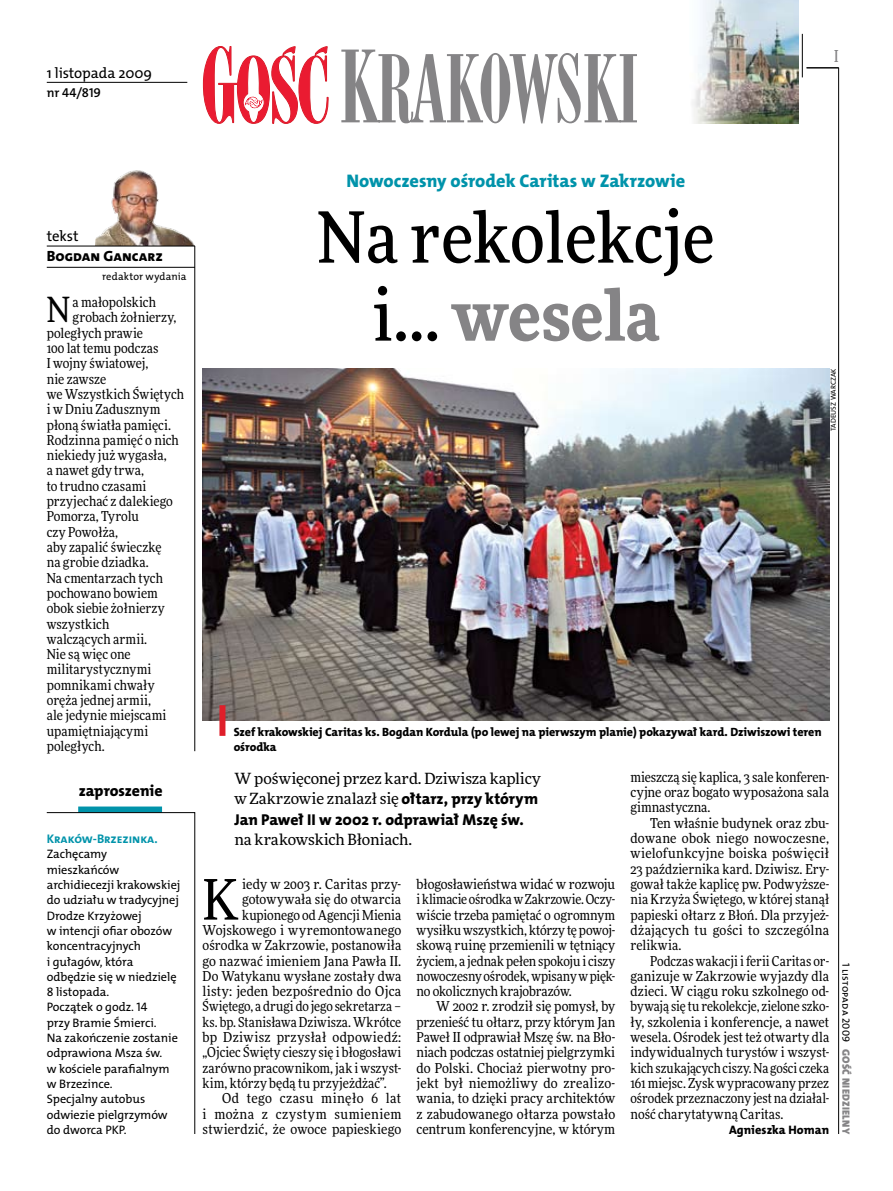
<style>
.page{position:relative;width:893px;height:1191px;background:#fff}
.page>*{position:absolute;margin:0;border:0;box-sizing:border-box;transform-origin:0 0}
.t1{font:500 70.5px/78px "Freeday Narrow";color:#000;text-align:center}
.t2{font:55.95px "Freeday Narrow News";color:#000}
.t3{font:34.8px "Freeday Narrow News";color:#000}
.t4{font:18.3px "The Mix HP8 Ex Bld";letter-spacing:-.005em;color:#0093aa}
.t5{font:500 16.5px "Freeday Narrow";color:#858486;scale:.9 1}
.t6{font:15.75px "The Mix HP8 Ex Bld";color:#000}
.t7{font:15.45px/20.4px "Freeday News";letter-spacing:-.01em;color:#000}
.t8{font:14.85px "The Mix HP5 Plain";color:#000}
.t9{font:14.85px "The Mix HP8 Ex Bld";color:#000}
.t10{font:13.65px/15.3px "Freeday Narrow News";letter-spacing:.005em;color:#000;text-align:justify}
.t11{font:13.65px "Freeday Narrow News";letter-spacing:.025em;color:#000}
.t12{font:13.65px "Freeday Narrow News";letter-spacing:.035em;color:#000}
.t13{font:13.65px "Freeday Narrow News";letter-spacing:.03em;color:#000}
.t14{font:12.9px "The Mix HP6 Se Bld";letter-spacing:-.005em;color:#000}
.t15{font:12.6px "The Mix HP7 Bld";letter-spacing:-.005em;color:#0093aa}
.t16{font:12.3px/15.3px "The Mix HP5 Plain";letter-spacing:-.005em;color:#000}
.t17{font:12.3px "The Mix HP8 Ex Bld";letter-spacing:.01em;color:#000}
.t18{font:12px/15.3px "The Mix HP8 Ex Bld";letter-spacing:-.005em;color:#000}
.t19{font:10.5px "The Mix HP5 Plain";letter-spacing:.015em;color:#000}
.t20{font:10.5px "The Mix HP9 Blk";letter-spacing:.025em;color:#858486}
.t21{font:7.2px "The Mix HP5 Plain";color:#000}
.s1{font-weight:900;color:#858486}
.s2{font-family:"The Mix HP8 Ex Bld";font-size:15.75px}
</style>
<div class="page">
<hr style="left:838px;top:68px;width:1px;height:1066px;background:#000">
<hr style="left:802px;top:34px;width:1px;height:43px;background:#000">
<svg style="left:203px;top:46px;width:126px;height:78px"></svg>
<svg style="left:341px;top:50px;width:296px;height:73px"></svg>
<hr style="left:806px;top:68px;width:33px;height:1px;background:#000">
<img style="left:692px;top:0;width:106px;height:123px">
<img style="left:95px;top:170px;width:100px;height:76px">
<hr style="left:47px;top:246px;width:148px;height:1px;background:#000">
<hr style="left:47px;top:267px;width:148px;height:1px;background:#000">
<hr style="left:47px;top:82px;width:140px;height:1px;background:#000">
<hr style="left:195px;top:246px;width:1px;height:505px;background:#000">
<img style="left:203px;top:368px;width:626px;height:352px">
<div style="left:219px;top:705px;width:6px;height:31px;background:#df1f2a"></div>
<div style="left:78px;top:806px;width:84px;height:6px;background:#0093aa"></div>
<svg style="left:46px;top:812px;width:149px;height:322px"></svg>
<p class="t8" style="left:47px;top:63px;width:107px">1 listopada 2009</p>
<p class="t14" style="left:47px;top:85px;width:56px">nr 44/819</p>
<p class="t5" style="left:834px;top:46px;width:6px">I</p>
<p class="t8" style="left:47px;top:227px;width:33px">tekst</p>
<p class="t9" style="left:47px;top:247px;width:118px">Bogdan Gancarz</p>
<p class="t19" style="left:102px;top:270px;width:86px">redaktor wydania</p>
<h3 class="t3" style="left:47px;top:289px;width:25px">N</h3>
<p class="t10" style="left:72px;top:294px;width:85px">a małopolskich</p>
<p class="t10" style="left:72px;top:310px;width:106px">grobach żołnierzy,</p>
<p class="t10" style="left:47px;top:325px;width:98px">poległych prawie</p>
<p class="t10" style="left:47px;top:340px;width:113px">100 lat temu podczas</p>
<p class="t10" style="left:47px;top:356px;width:103px">I wojny światowej,</p>
<p class="t10" style="left:47px;top:371px;width:61px">nie zawsze</p>
<p class="t10" style="left:47px;top:386px;width:139px">we Wszystkich Świętych</p>
<p class="t10" style="left:47px;top:401px;width:115px">i w Dniu Zadusznym</p>
<p class="t10" style="left:47px;top:417px;width:126px">płoną światła pamięci.</p>
<p class="t10" style="left:47px;top:432px;width:134px">Rodzinna pamięć o nich</p>
<p class="t10" style="left:47px;top:447px;width:121px">niekiedy już wygasła,</p>
<p class="t10" style="left:47px;top:463px;width:99px">a nawet gdy trwa,</p>
<p class="t10" style="left:47px;top:478px;width:101px">to trudno czasami</p>
<p class="t10" style="left:47px;top:493px;width:128px">przyjechać z dalekiego</p>
<p class="t10" style="left:47px;top:509px;width:94px">Pomorza, Tyrolu</p>
<p class="t10" style="left:47px;top:524px;width:73px">czy Powołża,</p>
<p class="t10" style="left:47px;top:539px;width:116px">aby zapalić świeczkę</p>
<p class="t10" style="left:47px;top:554px;width:104px">na grobie dziadka.</p>
<p class="t10" style="left:47px;top:570px;width:118px">Na cmentarzach tych</p>
<p class="t10" style="left:47px;top:585px;width:112px">pochowano bowiem</p>
<p class="t10" style="left:47px;top:600px;width:119px">obok siebie żołnierzy</p>
<p class="t10" style="left:47px;top:616px;width:64px">wszystkich</p>
<p class="t10" style="left:47px;top:631px;width:102px">walczących armii.</p>
<p class="t10" style="left:47px;top:646px;width:85px">Nie są więc one</p>
<p class="t10" style="left:47px;top:662px;width:106px">militarystycznymi</p>
<p class="t10" style="left:47px;top:677px;width:109px">pomnikami chwały</p>
<p class="t10" style="left:47px;top:692px;width:106px">oręża jednej armii,</p>
<p class="t10" style="left:47px;top:707px;width:121px">ale jedynie miejscami</p>
<p class="t10" style="left:47px;top:723px;width:103px">upamiętniającymi</p>
<p class="t10" style="left:47px;top:738px;width:59px">poległych.</p>
<p class="t6" style="left:79px;top:781px;width:85px">zaproszenie</p>
<p class="t15" style="left:47px;top:830px;width:112px">Kraków-Brzezinka.</p>
<p class="t16" style="left:47px;top:846px;width:136px">Zachęcamy mieszkańców archidiecezji krakowskiej do udziału w tradycyjnej<br>Drodze Krzyżowej<br>w intencji ofiar obozów koncentracyjnych<br>i gułagów, która odbędzie się w niedzielę<br>8 listopada.<br>Początek o godz. 14<br>przy Bramie Śmierci.<br>Na zakończenie zostanie odprawiona Msza św.<br>w kościele parafialnym w Brzezince.<br>Specjalny autobus odwiezie pielgrzymów do dworca PKP.</p>
<h3 class="t4" style="left:347px;top:169px;width:340px">Nowoczesny ośrodek Caritas w Zakrzowie</h3>
<h1 class="t1" style="left:317px;top:197px;width:399px">Na rekolekcje i... <span class="s1">wesela</span></h1>
<p class="t21" style="left:829px;top:431px;width:64px;rotate:-90deg">Tadeusz Warczak</p>
<p class="t18" style="left:234px;top:724px;width:589px">Szef krakowskiej Caritas ks. Bogdan Kordula (po lewej na pierwszym planie) pokazywał kard. Dziwiszowi teren ośrodka</p>
<p class="t7" style="left:234px;top:768px;width:308px">W poświęconej przez kard. Dziwisza kaplicy w Zakrzowie znalazł się <span class="s2">ołtarz, przy którym</span></p>
<p class="t6" style="left:235px;top:809px;width:291px">Jan Paweł II w 2002 r. odprawiał Mszę św.</p>
<p class="t7" style="left:234px;top:829px;width:179px">na krakowskich Błoniach.</p>
<h2 class="t2" style="left:203px;top:865px;width:38px">K</h2>
<p class="t10" style="left:242px;top:876px;width:161px">iedy w 2003 r. Caritas przy-</p>
<p class="t10" style="left:242px;top:891px;width:161px">gotowywała się do otwarcia</p>
<p class="t10" style="left:242px;top:907px;width:161px">kupionego od Agencji Mienia</p>
<p class="t10" style="left:203px;top:922px;width:200px">Wojskowego i wyremontowanego</p>
<p class="t10" style="left:203px;top:937px;width:200px">ośrodka w Zakrzowie, postanowiła</p>
<p class="t10" style="left:203px;top:953px;width:200px">go nazwać imieniem Jana Pawła II.</p>
<p class="t10" style="left:203px;top:968px;width:200px">Do Watykanu wysłane zostały dwa</p>
<p class="t10" style="left:203px;top:983px;width:200px">listy: jeden bezpośrednio do Ojca</p>
<p class="t10" style="left:203px;top:998px;width:200px">Świętego, a drugi do jego sekretarza –</p>
<p class="t10" style="left:203px;top:1014px;width:200px">ks. bp. Stanisława Dziwisza. Wkrótce</p>
<p class="t11" style="left:203px;top:1028px;width:200px">bp Dziwisz przysłał odpowiedź:</p>
<p class="t10" style="left:203px;top:1044px;width:200px">„Ojciec Święty cieszy się i błogosławi</p>
<p class="t10" style="left:203px;top:1060px;width:200px">zarówno pracownikom, jak i wszyst-</p>
<p class="t10" style="left:203px;top:1075px;width:186px">kim, którzy będą tu przyjeżdżać”.</p>
<p class="t13" style="left:222px;top:1090px;width:181px">Od tego czasu minęło 6 lat</p>
<p class="t12" style="left:203px;top:1105px;width:200px">i można z czystym sumieniem</p>
<p class="t10" style="left:203px;top:1121px;width:200px">stwierdzić, że owoce papieskiego</p>
<p class="t10" style="left:417px;top:876px;width:200px">błogosławieństwa widać w rozwoju i klimacie ośrodka wZakrzowie. Oczy&shy;wiście trzeba pamiętać o ogromnym wysiłku wszystkich, którzy tę powoj&shy;skową ruinę przemienili w tętniący życiem, a jednak pełen spokoju i ciszy nowoczesny ośrodek, wpisany wpięk&shy;no okolicznych krajobrazów.</p>
<p class="t10" style="left:417px;top:998px;width:200px;text-indent:20px">W 2002 r. zrodził się pomysł, by przenieść tu ołtarz, przy którym Jan Paweł II odprawiał Mszę św. na Bło&shy;niach podczas ostatniej pielgrzymki do Polski. Chociaż pierwotny pro&shy;jekt był niemożliwy do zrealizo&shy;wania, to dzięki pracy architektów z zabudowanego ołtarza powstało centrum konferencyjne, w którym</p>
<p class="t10" style="left:630px;top:769px;width:200px">mieszczą się kaplica, 3 sale konferen&shy;cyjne oraz bogato wyposażona sala gimnastyczna.</p>
<p class="t10" style="left:630px;top:815px;width:200px;text-indent:20px">Ten właśnie budynek oraz zbu&shy;dowane obok niego nowoczesne, wielofunkcyjne boiska poświęcił 23 października kard. Dziwisz. Ery&shy;gował także kaplicę pw. Podwyższe&shy;nia Krzyża Świętego, w której stanął papieski ołtarz z Błoń. Dla przyjeż&shy;dżających tu gości to szczególna relikwia.</p>
<p class="t10" style="left:630px;top:953px;width:200px;text-indent:20px">Podczas wakacji iferii Caritas or&shy;ganizuje w Zakrzowie wyjazdy dla dzieci. W ciągu roku szkolnego od&shy;bywają się tu rekolekcje, zielone szko&shy;ły, szkolenia i konferencje, a nawet wesela. Ośrodek jest też otwarty dla indywidualnych turystów i wszyst&shy;kich szukających ciszy. Na gości czeka 161 miejsc. Zysk wypracowany przez ośrodek przeznaczony jest na działal&shy;ność charytatywną Caritas.</p>
<p class="t17" style="left:729px;top:1122px;width:102px">Agnieszka Homan</p>
<p class="t19" style="left:853px;top:962px;width:81px;rotate:90deg">1 listopada 2009</p>
<p class="t20" style="left:853px;top:1049px;width:86px;rotate:90deg">Gość Niedzielny</p>
</div>
